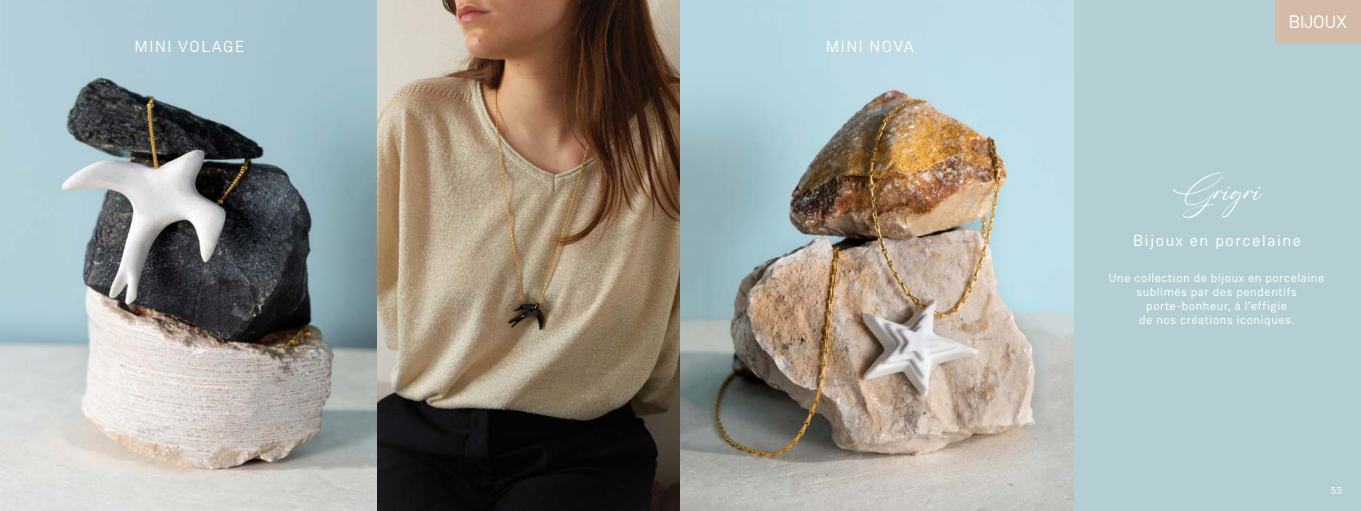
<style>
.page{position:relative;width:1361px;height:511px;background:#fff}
.page>*{position:absolute;margin:0;border:0;box-sizing:border-box;transform-origin:0 0}
.t1{font:45px "High Spirited";color:#fff}
.t2{font:18px "Weissenhof Grotesk";color:#fff}
.t3{font:16px "Weissenhof Grotesk";letter-spacing:.1em;color:#fff}
.t4{font:12px/14px "Weissenhof Grotesk";letter-spacing:.05em;color:#fff;text-align:center}
.t5{font:10px "Weissenhof Grotesk";color:#fff}
</style>
<div class="page">
<img style="left:0;top:0;width:1073px;height:510px">
<div style="left:1073px;top:0;width:288px;height:510px;background:#b3cfd3"></div>
<div style="left:1276px;top:0;width:85px;height:43px;background:#d4baa9"></div>
<h3 class="t3" style="left:135px;top:36px;width:111px">MINI VOLAGE</h3>
<h3 class="t3" style="left:826px;top:36px;width:90px">MINI NOVA</h3>
<h2 class="t2" style="left:1288px;top:11px;width:60px">BIJOUX</h2>
<h1 class="t1" style="left:1172px;top:167px;width:92px">Grigri</h1>
<h3 class="t3" style="left:1133px;top:230px;width:169px">Bijoux en porcelaine</h3>
<p class="t4" style="left:1109px;top:270px;width:217px">Une collection de bijoux en porcelaine sublimés par des pendentifs porte-bonheur, à l’effigie<br>de nos créations iconiques.</p>
<p class="t5" style="left:1331px;top:484px;width:12px">53</p>
</div>
